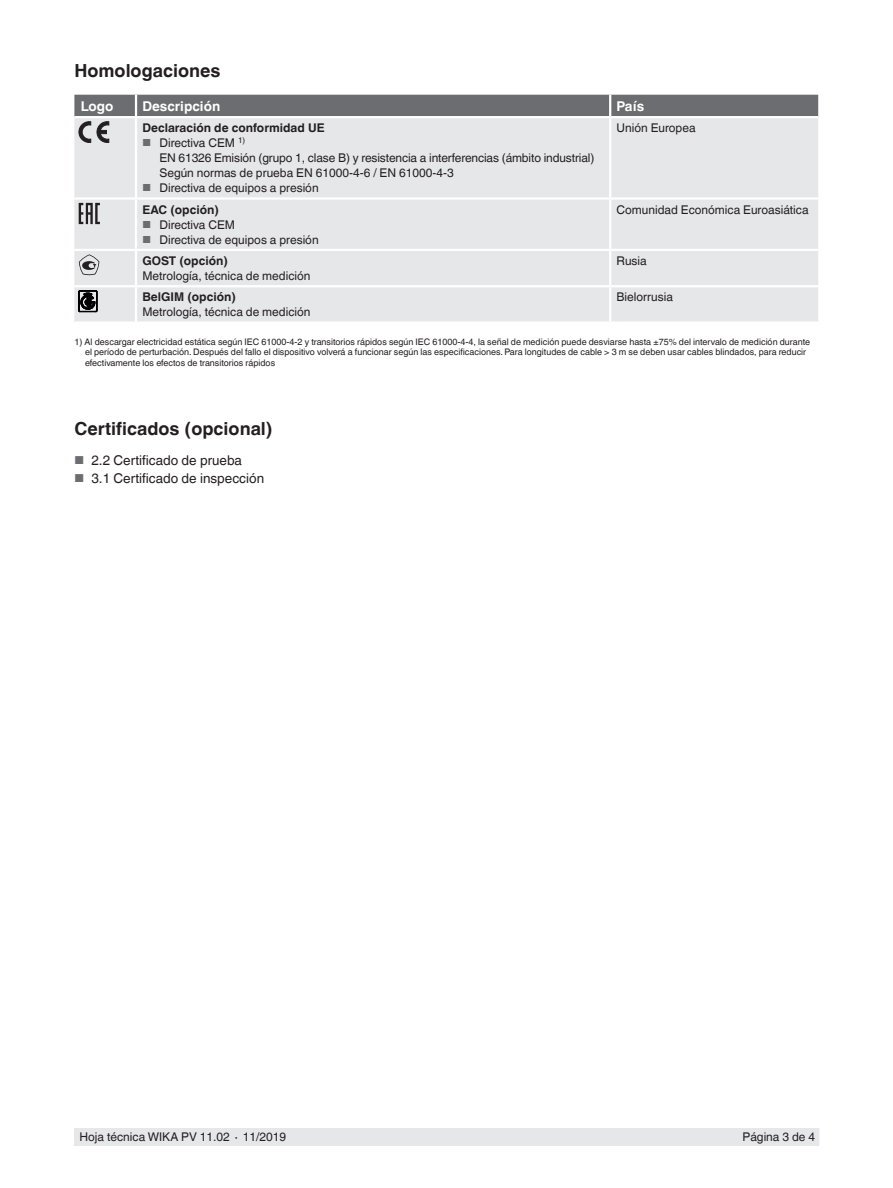
<style>
.page{position:relative;width:893px;height:1188px;background:#fff}
.page>*{position:absolute;margin:0;border:0;box-sizing:border-box;transform-origin:0 0}
.t1{font:700 18px "Helvetica World";color:#231f20}
.t2{font:13.5px "Helvetica World";color:#231f20}
.t3{font:700 13.5px "Helvetica World";color:#fff}
.t4{font:12px/15px "Helvetica World";color:#231f20}
.t5{font:700 12px "Helvetica World";color:#231f20}
.t6{font:9px/10.5px "Helvetica World";color:#231f20}
.s1{font-size:10.2px;color:#6c6d70}
.s2{font-size:11.55px;color:#6c6d70}
</style>
<div class="page">
<div style="left:75px;top:1128px;width:744px;height:17px;background:#e6e7e9"></div>
<div style="left:74px;top:142px;width:744px;height:179px;background:#e6e7e9"></div>
<hr style="left:136px;top:197px;width:474px;height:3px;background:#fff">
<hr style="left:136px;top:249px;width:474px;height:2px;background:#fff">
<hr style="left:135px;top:287px;width:2px;height:34px;background:#fff">
<hr style="left:609px;top:287px;width:2px;height:34px;background:#fff">
<hr style="left:74px;top:285px;width:62px;height:2px;background:#fff">
<hr style="left:136px;top:285px;width:474px;height:2px;background:#fff">
<hr style="left:610px;top:285px;width:208px;height:2px;background:#fff">
<hr style="left:74px;top:197px;width:62px;height:3px;background:#fff">
<hr style="left:610px;top:197px;width:208px;height:3px;background:#fff">
<hr style="left:610px;top:249px;width:208px;height:2px;background:#fff">
<hr style="left:74px;top:249px;width:62px;height:2px;background:#fff">
<hr style="left:609px;top:118px;width:2px;height:79px;background:#fff">
<hr style="left:135px;top:118px;width:2px;height:79px;background:#fff">
<hr style="left:609px;top:200px;width:2px;height:49px;background:#fff">
<hr style="left:609px;top:251px;width:2px;height:34px;background:#fff">
<hr style="left:135px;top:200px;width:2px;height:49px;background:#fff">
<hr style="left:135px;top:251px;width:2px;height:34px;background:#fff">
<svg style="left:74px;top:95px;width:744px;height:47px;background:#afb0b2"></svg>
<svg style="left:79px;top:203px;width:21px;height:21px"></svg>
<svg style="left:79px;top:254px;width:20px;height:22px"></svg>
<svg style="left:79px;top:291px;width:18px;height:21px"></svg>
<h1 class="t1" style="left:74px;top:60px;width:148px">Homologaciones</h1>
<h2 class="t3" style="left:81px;top:98px;width:34px">Logo</h2>
<h2 class="t3" style="left:142px;top:98px;width:79px">Descripción</h2>
<h2 class="t3" style="left:617px;top:98px;width:29px">País</h2>
<h3 class="t5" style="left:142px;top:121px;width:184px">Declaración de conformidad UE</h3>
<h3 class="t4" style="left:159px;top:135px;width:436px;text-indent:-17px"><span class="s1">■</span> Directiva CEM <sup>1)<br></sup>EN 61326 Emisión (grupo 1, clase B) y resistencia a interferencias (ámbito industrial)<br>Según normas de prueba EN 61000-4-6 / EN 61000-4-3</h3>
<h3 class="t4" style="left:142px;top:180px;width:178px"><span class="s1">■</span> Directiva de equipos a presión</h3>
<h3 class="t4" style="left:617px;top:120px;width:81px">Unión Europea</h3>
<h3 class="t5" style="left:142px;top:202px;width:78px">EAC (opción)</h3>
<h3 class="t4" style="left:142px;top:217px;width:94px"><span class="s1">■</span> Directiva CEM</h3>
<h3 class="t4" style="left:142px;top:232px;width:178px"><span class="s1">■</span> Directiva de equipos a presión</h3>
<h3 class="t5" style="left:142px;top:254px;width:87px">GOST (opción)</h3>
<h3 class="t4" style="left:142px;top:268px;width:170px">Metrología, técnica de medición</h3>
<h3 class="t4" style="left:617px;top:202px;width:194px">Comunidad Económica Euroasiática</h3>
<h3 class="t4" style="left:617px;top:253px;width:32px">Rusia</h3>
<h3 class="t5" style="left:142px;top:290px;width:95px">BelGIM (opción)</h3>
<h3 class="t4" style="left:142px;top:305px;width:170px">Metrología, técnica de medición</h3>
<h3 class="t4" style="left:617px;top:290px;width:58px">Bielorrusia</h3>
<p class="t6" style="left:85px;top:336px;width:727px;text-indent:-11px">1) Al descargar electricidad estática según IEC 61000-4-2 y transitorios rápidos según IEC 61000-4-4, la señal de medición puede desviarse hasta ±75% del intervalo de medición durante el período de perturbación. Después del fallo el dispositivo volverá a funcionar según las especificaciones. Para longitudes de cable &gt; 3 m se deben usar cables blindados, para reducir efectivamente los efectos de transitorios rápidos</p>
<h1 class="t1" style="left:74px;top:418px;width:200px">Certificados (opcional)</h1>
<h2 class="t2" style="left:74px;top:452px;width:169px"><span class="s2">■</span> 2.2 Certificado de prueba</h2>
<h2 class="t2" style="left:74px;top:470px;width:191px"><span class="s2">■</span> 3.1 Certificado de inspección</h2>
<h3 class="t4" style="left:80px;top:1130px;width:208px">Hoja técnica WIKA PV 11.02 ∙ 11/2019</h3>
<h3 class="t4" style="left:743px;top:1130px;width:74px">Página 3 de 4</h3>
</div>
